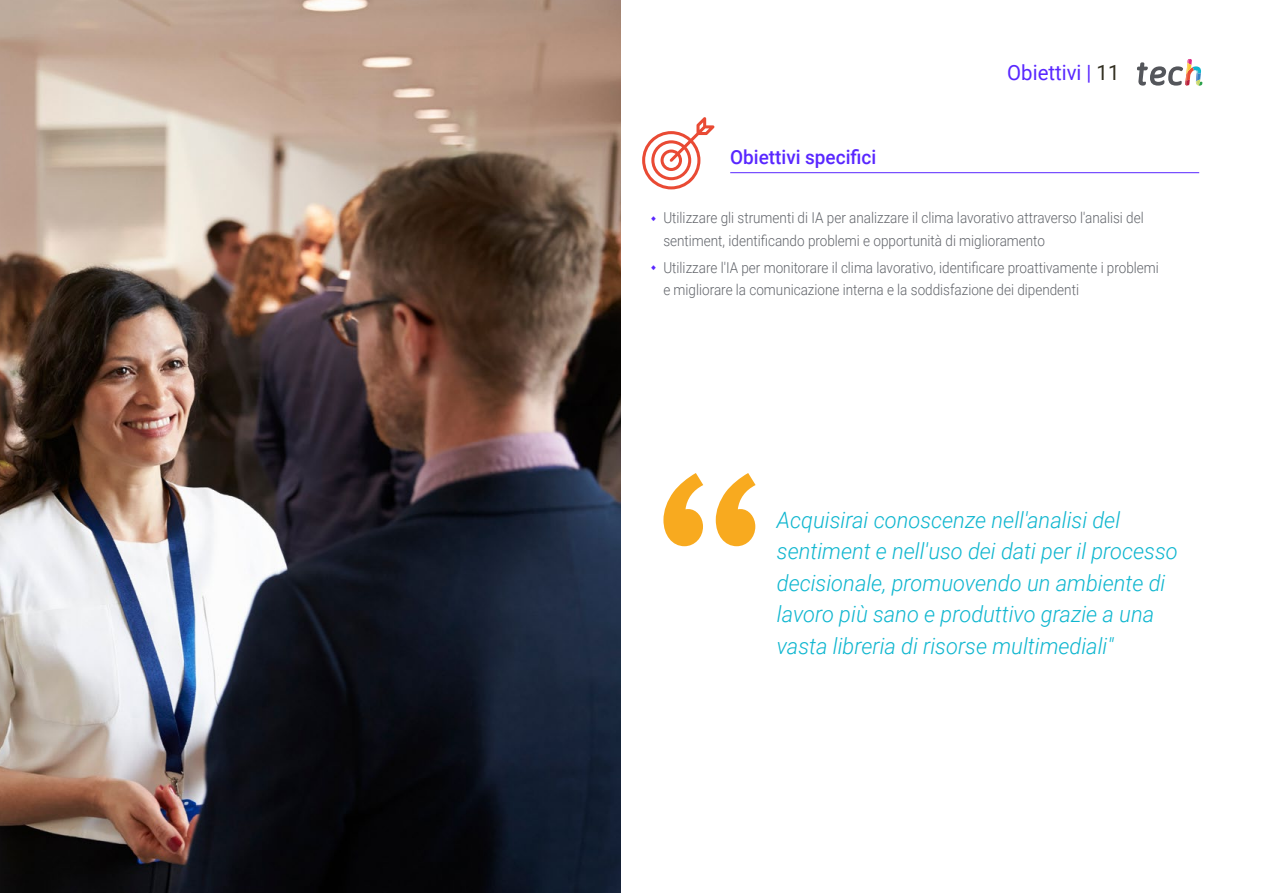
<style>
.page{position:relative;width:1263px;height:893px;background:#fff}
.page>*{position:absolute;margin:0;border:0;box-sizing:border-box;transform-origin:0 0}
.t1{font:italic 300 22.5px/31.5px "Roboto";color:#0fb6cf}
.t2{font:21px "Roboto";color:#5927ff}
.t3{font:500 19.5px "Roboto";color:#5927ff}
.t4{font:300 15px/22.5px "Roboto";color:#61646a;scale:.9 1}
.s1{color:#312e20}
</style>
<div class="page">
<hr style="left:730px;top:172px;width:469px;height:1px;background:#5927ff">
<svg style="left:642px;top:117px;width:72px;height:72px"></svg>
<svg style="left:663px;top:473px;width:93px;height:73px"></svg>
<img style="left:0;top:0;width:621px;height:893px">
<svg style="left:1137px;top:59px;width:65px;height:27px"></svg>
<h3 class="t3" style="left:730px;top:144px;width:147px">Obiettivi specifici</h3>
<h2 class="t2" style="left:1007px;top:57px;width:114px">Obiettivi | <span class="s1">11</span></h2>
<p class="t4" style="left:663px;top:206px;width:535px">Utilizzare gli strumenti di IA per analizzare il clima lavorativo attraverso l'analisi del sentiment, identificando problemi e opportunità di miglioramento</p>
<p class="t4" style="left:663px;top:255px;width:552px">Utilizzare l'IA per monitorare il clima lavorativo, identificare proattivamente i problemi e migliorare la comunicazione interna e la soddisfazione dei dipendenti</p>
<h1 class="t1" style="left:777px;top:503px;width:402px">Acquisirai conoscenze nell'analisi del sentiment e nell'uso dei dati per il processo decisionale, promuovendo un ambiente di lavoro più sano e produttivo grazie a una vasta libreria di risorse multimediali"</h1>
</div>
